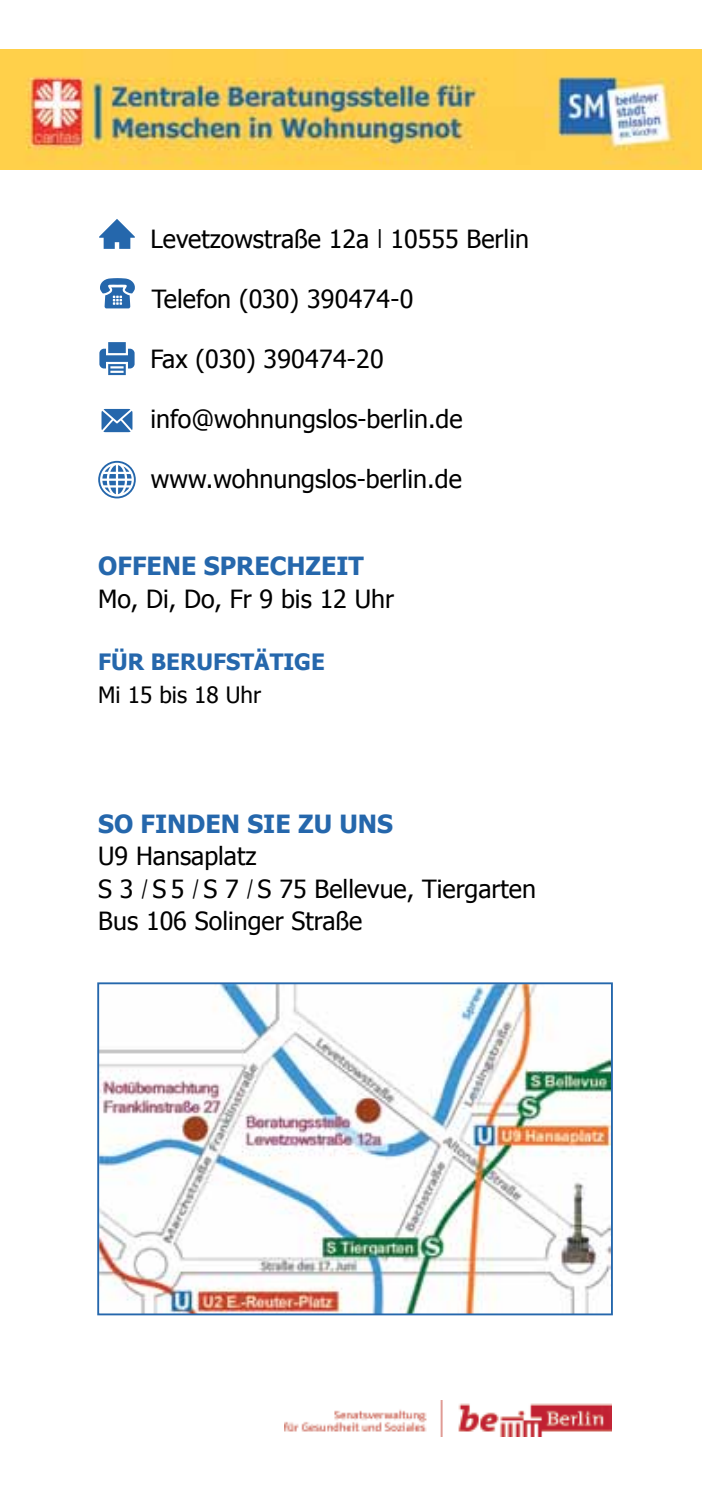
<style>
.page{position:relative;width:702px;height:1489px;background:#fff}
.page>*{position:absolute;margin:0;border:0;box-sizing:border-box;transform-origin:0 0}
.t1{font:25px/32.5px "Tahoma";color:#000}
.t2{font:700 25px "Tahoma";color:#2567ac}
.t3{font:700 22.5px "Tahoma";color:#2567ac}
.t4{font:22.5px "Tahoma";color:#000}
.s1{font-family:"Avenir Next Condensed"}
</style>
<div class="page">
<img style="left:284px;top:1400px;width:327px;height:35px">
<img style="left:0;top:50px;width:702px;height:119px">
<svg style="left:101px;top:409px;width:31px;height:23px"></svg>
<svg style="left:99px;top:342px;width:36px;height:33px"></svg>
<svg style="left:99px;top:219px;width:36px;height:30px"></svg>
<svg style="left:102px;top:465px;width:30px;height:29px"></svg>
<div style="left:98px;top:461px;width:38px;height:37px;border:2px solid #2567ac;border-radius:50%"></div>
<svg style="left:100px;top:278px;width:35px;height:30px"></svg>
<img style="left:100px;top:985px;width:510px;height:327px">
<div style="left:97px;top:982px;width:516px;height:333px;border:2px solid #2567ac"></div>
<p class="t1" style="left:150px;top:222px;width:380px">Levetzowstraße 12a <span class="s1">ⅼ</span> 10555 Berlin</p>
<p class="t1" style="left:152px;top:282px;width:263px">Telefon (030) 390474-0</p>
<p class="t1" style="left:150px;top:342px;width:235px">Fax (030) 390474-20</p>
<p class="t1" style="left:150px;top:402px;width:313px">info@wohnungslos-berlin.de</p>
<p class="t1" style="left:151px;top:462px;width:312px">www.wohnungslos-berlin.de</p>
<p class="t2" style="left:98px;top:548px;width:267px">OFFENE SPRECHZEIT</p>
<p class="t1" style="left:98px;top:581px;width:297px">Mo, Di, Do, Fr 9 bis 12 Uhr</p>
<p class="t3" style="left:98px;top:646px;width:114px">FÜR BERUFS</p>
<p class="t3" style="left:240px;top:646px;width:58px">TÄTIGE</p>
<p class="t4" style="left:98px;top:679px;width:164px">Mi 15 bis 18 Uhr</p>
<p class="t2" style="left:98px;top:806px;width:293px">SO FINDEN SIE ZU UNS</p>
<p class="t1" style="left:98px;top:838px;width:439px">U9 Hansaplatz<br>S 3 <span class="s1">/</span> S 5 <span class="s1">/</span> S 7 <span class="s1">/</span> S 75 Bellevue, Tiergarten<br>Bus 106 Solinger Straße</p>
</div>
